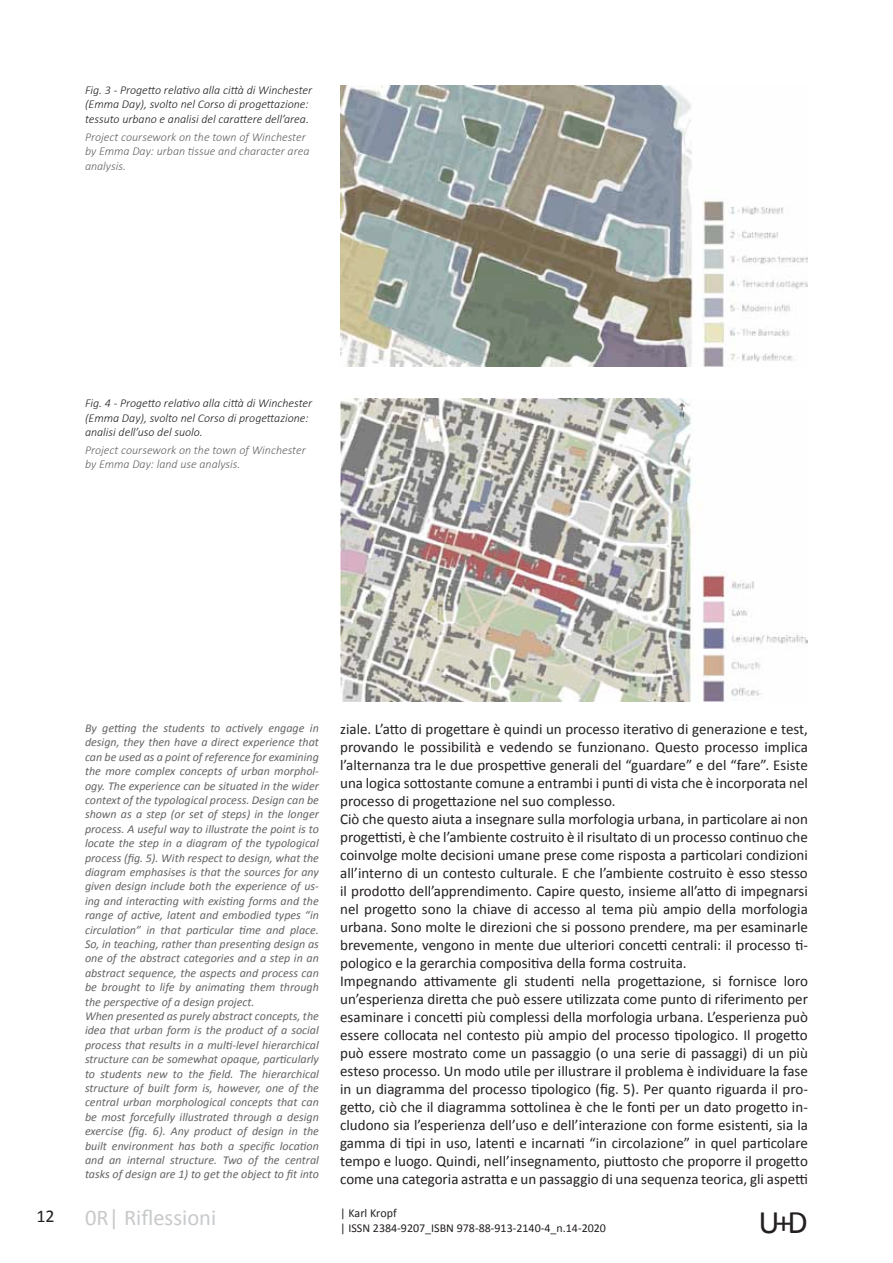
<style>
.page{position:relative;width:893px;height:1263px;background:#fff}
.page>*{position:absolute;margin:0;border:0;box-sizing:border-box;transform-origin:0 0}
.t1{font:33px "Calibri";color:#231f20}
.t2{font:22.5px "Calibri";color:#c7c9cb}
.t3{font:18px "Calibri";color:#231f20}
.t4{font:15px/18px "Calibri";color:#231f20}
.t5{font:italic 12px/14.4px "Calibri";color:#636466}
.t6{font:italic 300 12px/14.4px "Calibri";color:#231f20}
.t7{font:italic 300 12px/14.4px "Calibri";color:#636466}
.t8{font:12px "Calibri";color:#231f20}
</style>
<div class="page">
<img style="left:340px;top:85px;width:468px;height:282px">
<img style="left:340px;top:398px;width:468px;height:303px">
<p class="t6" style="left:85px;top:83px;width:229px">Fig. 3 - Progetto relativo alla città di Winchester (Emma Day), svolto nel Corso di progettazione: tessuto urbano e analisi del carattere dell’area.</p>
<p class="t7" style="left:85px;top:130px;width:226px">Project coursework on the town of Winchester by Emma Day: urban tissue and character area analysis.</p>
<p class="t6" style="left:85px;top:396px;width:229px">Fig. 4 - Progetto relativo alla città di Winchester (Emma Day), svolto nel Corso di progettazione: analisi dell’uso del suolo.</p>
<p class="t7" style="left:85px;top:443px;width:222px">Project coursework on the town of Winchester by Emma Day: land use analysis.</p>
<p class="t5" style="left:85px;top:720px;width:235px">By getting the students to actively engage in design, they then have a direct experience that can be used as a point of reference for examining the more complex concepts of urban morphol&shy;ogy. The experience can be situated in the wider context of the typological process. Design can be shown as a step (or set of steps) in the longer process. A useful way to illustrate the point is to locate the step in a diagram of the typological process (fig. 5). With respect to design, what the diagram emphasises is that the sources for any given design include both the experience of us&shy;ing and interacting with existing forms and the range of active, latent and embodied types “in circulation” in that particular time and place.<br>So, in teaching, rather than presenting design as one of the abstract categories and a step in an abstract sequence, the aspects and process can be brought to life by animating them through the perspective of a design project.<br>When presented as purely abstract concepts, the idea that urban form is the product of a social process that results in a multi-level hierarchical structure can be somewhat opaque, particularly to students new to the field. The hierarchical structure of built form is, however, one of the central urban morphological concepts that can be most forcefully illustrated through a design exercise (fig. 6). Any product of design in the built environment has both a specific location and an internal structure. Two of the central tasks of design are 1) to get the object to fit into</p>
<p class="t4" style="left:340px;top:720px;width:469px">ziale. L’atto di progettare è quindi un processo iterativo di generazione e test, provando le possibilità e vedendo se funzionano. Questo processo implica l’alternanza tra le due prospettive generali del “guardare” e del “fare”. Esiste una logica sottostante comune a entrambi i punti di vista che è incorporata nel processo di progettazione nel suo complesso.<br>Ciò che questo aiuta a insegnare sulla morfologia urbana, in particolare ai non progettisti, è che l’ambiente costruito è il risultato di un processo continuo che coinvolge molte decisioni umane prese come risposta a particolari condizioni all’interno di un contesto culturale. E che l’ambiente costruito è esso stesso il prodotto dell’apprendimento. Capire questo, insieme all’atto di impegnarsi nel progetto sono la chiave di accesso al tema più ampio della morfologia urbana. Sono molte le direzioni che si possono prendere, ma per esaminarle brevemente, vengono in mente due ulteriori concetti centrali: il processo ti&shy;pologico e la gerarchia compositiva della forma costruita.<br>Impegnando attivamente gli studenti nella progettazione, si fornisce loro un’esperienza diretta che può essere utilizzata come punto di riferimento per esaminare i concetti più complessi della morfologia urbana. L’esperienza può essere collocata nel contesto più ampio del processo tipologico. Il progetto può essere mostrato come un passaggio (o una serie di passaggi) di un più esteso processo. Un modo utile per illustrare il problema è individuare la fase in un diagramma del processo tipologico (fig. 5). Per quanto riguarda il pro&shy;getto, ciò che il diagramma sottolinea è che le fonti per un dato progetto in&shy;cludono sia l’esperienza dell’uso e dell’interazione con forme esistenti, sia la gamma di tipi in uso, latenti e incarnati “in circolazione” in quel particolare tempo e luogo. Quindi, nell’insegnamento, piuttosto che proporre il progetto come una categoria astratta e un passaggio di una sequenza teorica, gli aspetti</p>
<p class="t3" style="left:36px;top:1204px;width:20px">12</p>
<p class="t8" style="left:340px;top:1205px;width:58px">| Karl Kropf</p>
<h2 class="t2" style="left:85px;top:1203px;width:133px">0R| Riflessioni</h2>
<p class="t8" style="left:340px;top:1220px;width:267px">| ISSN 2384-9207_ISBN 978-88-913-2140-4_n.14-2020</p>
<h1 class="t1" style="left:759px;top:1201px;width:51px">U+D</h1>
</div>
